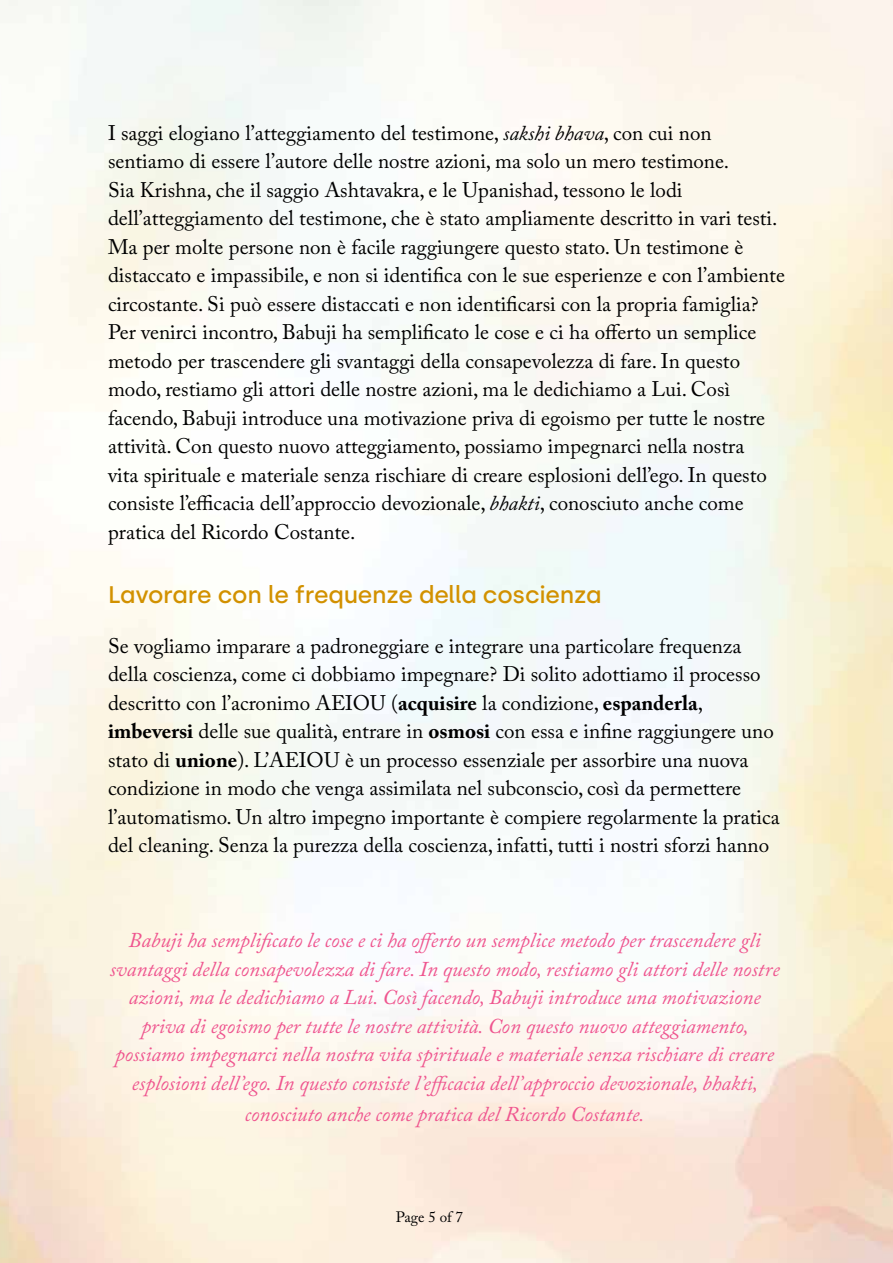
<style>
.page{position:relative;width:893px;height:1263px;background:#fff}
.page>*{position:absolute;margin:0;border:0;box-sizing:border-box;transform-origin:0 0}
.t1{font:500 24px "Silka";letter-spacing:-.01em;color:#d29100}
.t2{font:21px/28.5px "Adobe Caslon Pro";color:#000}
.t3{font:italic 21px/28.5px "Adobe Caslon Pro";color:#ef558f;text-align:center}
.t4{font:15px "Adobe Caslon Pro";letter-spacing:-.005em;color:#000}
.s1{font-style:italic}
.s2{font-weight:700}
</style>
<div class="page">
<p class="t2" style="left:108px;top:118px;width:678px">I saggi elogiano l’atteggiamento del testimone, <span class="s1">sakshi bhava</span>, con cui non sentiamo di essere l’autore delle nostre azioni, ma solo un mero testimone.<br>Sia Krishna, che il saggio Ashtavakra, e le Upanishad, tessono le lodi dell’atteggiamento del testimone, che è stato ampliamente descritto in vari testi.<br>Ma per molte persone non è facile raggiungere questo stato. Un testimone è distaccato e impassibile, e non si identifica con le sue esperienze e con l’ambiente circostante. Si può essere distaccati e non identificarsi con la propria famiglia?<br>Per venirci incontro, Babuji ha semplificato le cose e ci ha offerto un semplice metodo per trascendere gli svantaggi della consapevolezza di fare. In questo modo, restiamo gli attori delle nostre azioni, ma le dedichiamo a Lui. Così facendo, Babuji introduce una motivazione priva di egoismo per tutte le nostre attività. Con questo nuovo atteggiamento, possiamo impegnarci nella nostra<br>vita spirituale e materiale senza rischiare di creare esplosioni dell’ego. In questo consiste l’efficacia dell’approccio devozionale, <span class="s1">bhakti</span>, conosciuto anche come pratica del Ricordo Costante.</p>
<p class="t1" style="left:108px;top:580px;width:495px">Lavorare con le frequenze della coscienza</p>
<p class="t2" style="left:108px;top:631px;width:673px">Se vogliamo imparare a padroneggiare e integrare una particolare frequenza della coscienza, come ci dobbiamo impegnare? Di solito adottiamo il processo descritto con l’acronimo AEIOU (<span class="s2">acquisire</span> la condizione, <span class="s2">espanderla</span>, <span class="s2">imbeversi</span> delle sue qualità, entrare in <span class="s2">osmosi</span> con essa e infine raggiungere uno stato di <span class="s2">unione</span>). L’AEIOU è un processo essenziale per assorbire una nuova condizione in modo che venga assimilata nel subconscio, così da permettere l’automatismo. Un altro impegno importante è compiere regolarmente la pratica del cleaning. Senza la purezza della coscienza, infatti, tutti i nostri sforzi hanno</p>
<p class="t3" style="left:110px;top:926px;width:671px">Babuji ha semplificato le cose e ci ha offerto un semplice metodo per trascendere gli svantaggi della consapevolezza di fare. In questo modo, restiamo gli attori delle nostre azioni, ma le dedichiamo a Lui. Così facendo, Babuji introduce una motivazione priva di egoismo per tutte le nostre attività. Con questo nuovo atteggiamento, possiamo impegnarci nella nostra vita spirituale e materiale senza rischiare di creare esplosioni dell’ego. In questo consiste l’efficacia dell’approccio devozionale, bhakti,</p>
<p class="t3" style="left:245px;top:1100px;width:401px">conosciuto anche come pratica del Ricordo Costante.</p>
<p class="t4" style="left:396px;top:1208px;width:69px">Page 5 of 7</p>
</div>
